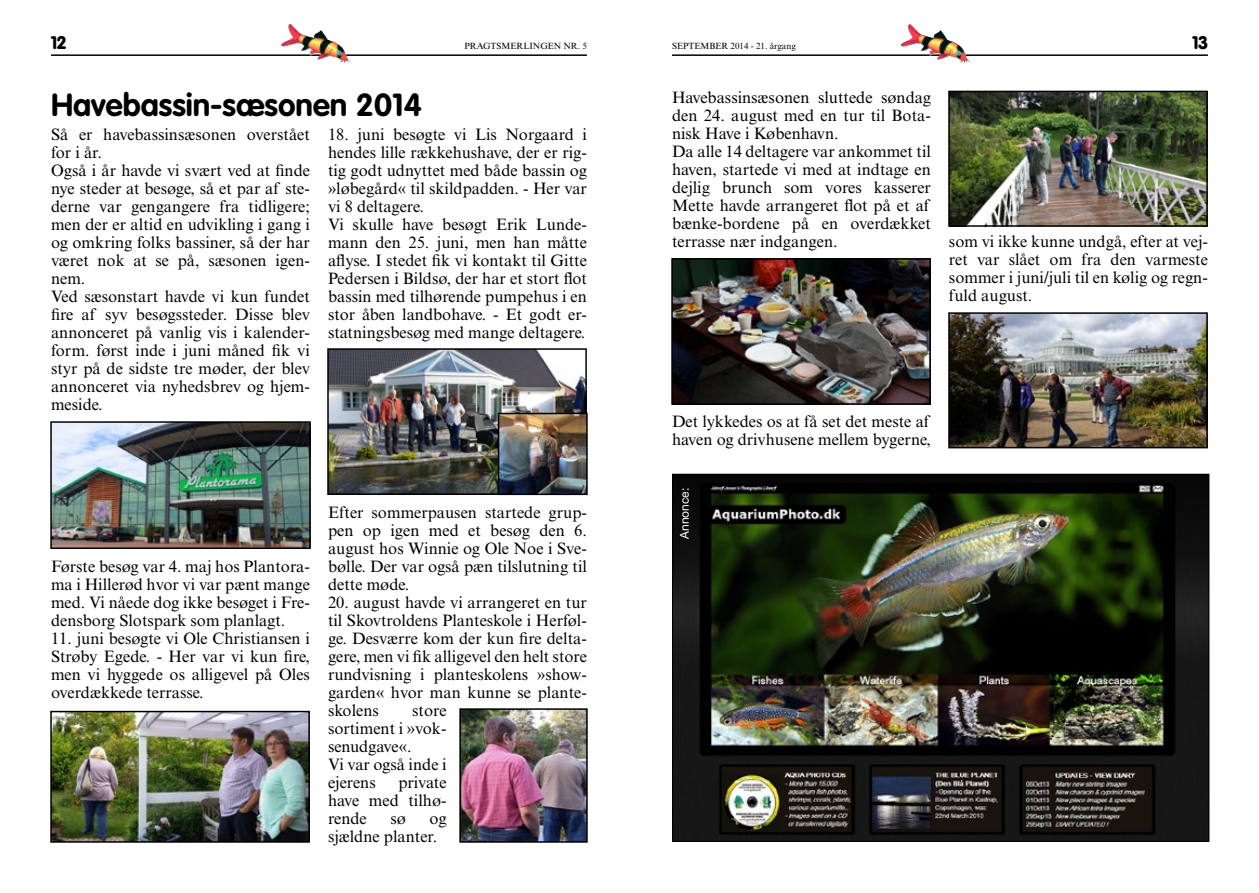
<style>
.page{position:relative;width:1259px;height:893px;background:#fff}
.page>*{position:absolute;margin:0;border:0;box-sizing:border-box;transform-origin:0 0}
.t1{font:700 31.5px "VAG Rounded Std";color:#000}
.t2{font:900 18px "VAG Rounded Std";color:#000}
.t3{font:16.5px/18px "Times New Roman MT Std";color:#000}
.t4{font:12px "Helvetica Neue LT Std";color:#fff}
.t5{font:9px "Times New Roman MT Std";color:#000}
</style>
<div class="page">
<hr style="left:51px;top:54px;width:536px;height:2px;background:#000">
<img style="left:280px;top:24px;width:71px;height:39px">
<hr style="left:672px;top:54px;width:536px;height:2px;background:#000">
<img style="left:900px;top:24px;width:71px;height:40px">
<img style="left:674px;top:476px;width:533px;height:364px">
<img style="left:53px;top:424px;width:255px;height:122px">
<div style="left:50px;top:421px;width:261px;height:128px;border:2px solid #000"></div>
<img style="left:53px;top:714px;width:254px;height:126px">
<div style="left:50px;top:711px;width:260px;height:132px;border:2px solid #000"></div>
<img style="left:330px;top:351px;width:254px;height:141px">
<div style="left:327px;top:348px;width:260px;height:147px;border:2px solid #000"></div>
<img style="left:501px;top:416px;width:84px;height:76px">
<div style="left:498px;top:413px;width:90px;height:82px;border:2px solid #000"></div>
<img style="left:462px;top:711px;width:123px;height:129px">
<div style="left:459px;top:708px;width:129px;height:135px;border:2px solid #000"></div>
<img style="left:674px;top:261px;width:254px;height:141px">
<div style="left:671px;top:258px;width:260px;height:147px;border:2px solid #000"></div>
<img style="left:951px;top:94px;width:253px;height:130px">
<div style="left:948px;top:91px;width:259px;height:136px;border:2px solid #000"></div>
<img style="left:951px;top:315px;width:253px;height:130px">
<div style="left:948px;top:312px;width:259px;height:136px;border:2px solid #000"></div>
<p class="t2" style="left:51px;top:32px;width:16px">12</p>
<p class="t5" style="left:464px;top:41px;width:124px">PRAGTSMERLINGEN NR. 5</p>
<p class="t5" style="left:672px;top:41px;width:125px">SEPTEMBER 2014 - 21. årgang</p>
<p class="t2" style="left:1192px;top:32px;width:9px">13</p>
<h1 class="t1" style="left:51px;top:86px;width:372px">Havebassin-sæsonen 2014</h1>
<p class="t3" style="left:51px;top:126px;width:260px">Så er havebassinsæsonen overstået for i år.<br>Også i år havde vi svært ved at finde nye steder at besøge, så et par af ste&shy;derne var gengangere fra tidligere; men der er altid en udvikling i gang i og omkring folks bassiner, så der har været nok at se på, sæsonen igen&shy;nem.<br>Ved sæsonstart havde vi kun fundet fire af syv besøgssteder. Disse blev annonceret på vanlig vis i kalender&shy;form. først inde i juni måned fik vi styr på de sidste tre møder, der blev annonceret via nyhedsbrev og hjem&shy;meside.</p>
<p class="t3" style="left:328px;top:126px;width:260px">18. juni besøgte vi Lis Norgaard i hendes lille rækkehushave, der er rig&shy;tig godt udnyttet med både bassin og »løbegård« til skildpadden. - Her var vi 8 deltagere.<br>Vi skulle have besøgt Erik Lunde&shy;mann den 25. juni, men han måtte aflyse. I stedet fik vi kontakt til Gitte Pedersen i Bildsø, der har et stort flot bassin med tilhørende pumpehus i en stor åben landbohave. - Et godt er&shy;statningsbesøg med mange deltagere.</p>
<p class="t3" style="left:51px;top:558px;width:260px;text-align:justify">Første besøg var 4. maj hos Plantora&shy;ma i Hillerød hvor vi var pænt mange med. Vi nåede dog ikke besøget i Fre&shy;densborg Slotspark som planlagt.</p>
<p class="t3" style="left:51px;top:630px;width:260px;text-align:justify">11. juni besøgte vi Ole Christiansen i Strøby Egede. - Her var vi kun fire, men vi hyggede os alligevel på Oles overdækkede terrasse.</p>
<p class="t3" style="left:328px;top:504px;width:260px;text-align:justify">Efter sommerpausen startede grup&shy;pen op igen med et besøg den 6. august hos Winnie og Ole Noe i Sve&shy;bølle. Der var også pæn tilslutning til dette møde.</p>
<p class="t3" style="left:328px;top:594px;width:260px;text-align:justify">20. august havde vi arrangeret en tur til Skovtroldens Planteskole i Herføl&shy;ge. Desværre kom der kun fire delta&shy;gere, men vi fik alligevel den helt store rundvisning i planteskolens »show&shy;garden« hvor man kunne se plante&shy;skolens</p>
<p class="t3" style="left:328px;top:702px;width:120px;text-indent:84px">store sortiment i »vok&shy;senudgave«.<br>Vi var også inde i ejerens</p>
<p class="t3" style="left:328px;top:774px;width:120px;text-align:justify;text-indent:70px">private have med tilhø&shy;rende</p>
<p class="t3" style="left:390px;top:810px;width:17px">sø</p>
<p class="t3" style="left:328px;top:810px;width:120px;text-indent:102px">og sjældne planter.</p>
<p class="t3" style="left:672px;top:89px;width:260px">Havebassinsæsonen sluttede søndag den 24. august med en tur til Bota&shy;nisk Have i København.<br>Da alle 14 deltagere var ankommet til haven, startede vi med at indtage en dejlig brunch som vores kasserer<br>Mette havde arrangeret flot på et af bænke-bordene på en overdækket terrasse nær indgangen.</p>
<p class="t3" style="left:949px;top:232px;width:260px;text-align:justify">som vi ikke kunne undgå, efter at vej&shy;ret var slået om fra den varmeste sommer i juni/juli til en kølig og regn&shy;fuld august.</p>
<p class="t3" style="left:672px;top:413px;width:260px">Det lykkedes os at få set det meste af haven og drivhusene mellem bygerne,</p>
<p class="t4" style="left:677px;top:539px;width:52px;rotate:-90deg">Annonce:</p>
</div>
